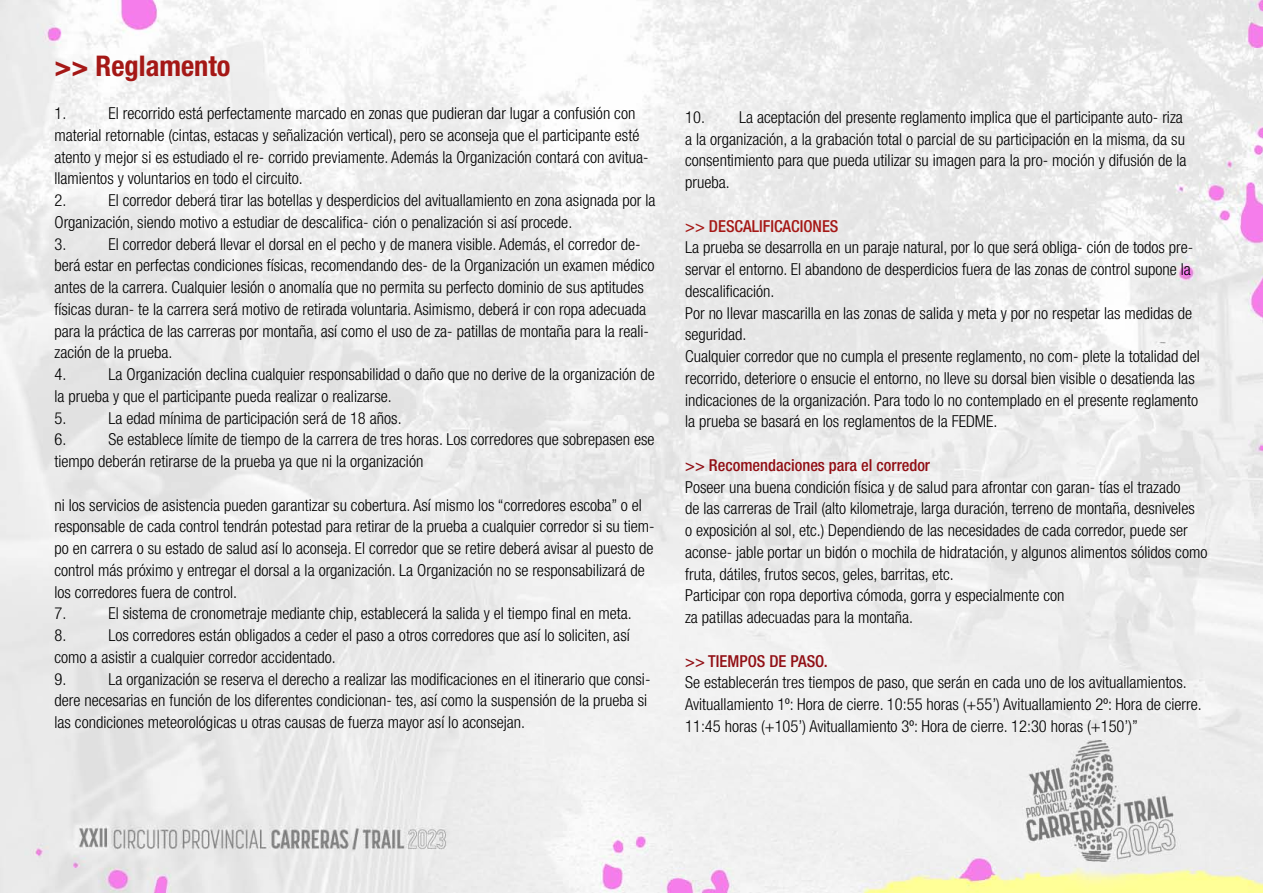
<style>
.page{position:relative;width:1263px;height:893px;background:#fff}
.page>*{position:absolute;margin:0;border:0;box-sizing:border-box;transform-origin:0 0}
.t1{font:700 condensed 28.5px "Helvetica Neue";color:#a51816}
.t2{font:300 condensed 16.5px/21.8px "Helvetica Neue";color:#000}
.t3{font:500 condensed 16.5px "Helvetica Neue";color:#910e14}
.t4{font:500 condensed 16.5px "Helvetica Neue";color:#a51816}
</style>
<div class="page">
<img style="left:1px;top:0;width:1262px;height:892px">
<h1 class="t1" style="left:55px;top:48px;width:178px">&gt;&gt; Reglamento</h1>
<p class="t2" style="left:55px;top:102px;width:13px">1.</p>
<p class="t2" style="left:55px;top:102px;width:596px;text-indent:54px">El recorrido está perfectamente marcado en zonas que pudieran dar lugar a confusión con material retornable (cintas, estacas y señalización vertical), pero se aconseja que el participante esté atento y mejor si es estudiado el re- corrido previamente. Además la Organización contará con avitua&shy;llamientos y voluntarios en todo el circuito.<br>2.</p>
<p class="t2" style="left:55px;top:189px;width:602px;text-indent:54px">El corredor deberá tirar las botellas y desperdicios del avituallamiento en zona asignada por la<br>Organización, siendo motivo a estudiar de descalifica- ción o penalización si así procede.<br>3.</p>
<p class="t2" style="left:55px;top:233px;width:602px;text-indent:54px">El corredor deberá llevar el dorsal en el pecho y de manera visible. Además, el corredor de&shy;berá estar en perfectas condiciones físicas, recomendando des- de la Organización un examen médico antes de la carrera. Cualquier lesión o anomalía que no permita su perfecto dominio de sus aptitudes físicas duran- te la carrera será motivo de retirada voluntaria. Asimismo, deberá ir con ropa adecuada para la práctica de las carreras por montaña, así como el uso de za- patillas de montaña para la reali&shy;zación de la prueba.<br>4.</p>
<p class="t2" style="left:55px;top:363px;width:602px;text-indent:54px">La Organización declina cualquier responsabilidad o daño que no derive de la organización de la prueba y que el participante pueda realizar o realizarse.<br>5.</p>
<p class="t2" style="left:109px;top:407px;width:295px">La edad mínima de participación será de 18 años.</p>
<p class="t2" style="left:55px;top:428px;width:602px;text-indent:54px">Se establece límite de tiempo de la carrera de tres horas. Los corredores que sobrepasen ese tiempo deberán retirarse de la prueba ya que ni la organización</p>
<p class="t2" style="left:55px;top:494px;width:602px">ni los servicios de asistencia pueden garantizar su cobertura. Así mismo los “corredores escoba” o el responsable de cada control tendrán potestad para retirar de la prueba a cualquier corredor si su tiem&shy;po en carrera o su estado de salud así lo aconseja. El corredor que se retire deberá avisar al puesto de control más próximo y entregar el dorsal a la organización. La Organización no se responsabilizará de los corredores fuera de control.<br>7.</p>
<p class="t2" style="left:55px;top:428px;width:13px">6.</p>
<p class="t2" style="left:109px;top:602px;width:525px">El sistema de cronometraje mediante chip, establecerá la salida y el tiempo final en meta.</p>
<p class="t2" style="left:55px;top:624px;width:577px;text-indent:54px">Los corredores están obligados a ceder el paso a otros corredores que así lo soliciten, así como a asistir a cualquier corredor accidentado.<br>9.</p>
<p class="t2" style="left:55px;top:624px;width:13px">8.</p>
<p class="t2" style="left:55px;top:668px;width:597px;text-indent:54px">La organización se reserva el derecho a realizar las modificaciones en el itinerario que consi&shy;dere necesarias en función de los diferentes condicionan- tes, así como la suspensión de la prueba si las condiciones meteorológicas u otras causas de fuerza mayor así lo aconsejan.</p>
<p class="t2" style="left:685px;top:106px;width:503px">10. La aceptación del presente reglamento implica que el participante auto- riza a la organización, a la grabación total o parcial de su participación en la misma, da su consentimiento para que pueda utilizar su imagen para la pro- moción y difusión de la prueba.</p>
<p class="t4" style="left:685px;top:216px;width:155px">&gt;&gt; DESCALIFICACIONES</p>
<p class="t2" style="left:685px;top:236px;width:516px">La prueba se desarrolla en un paraje natural, por lo que será obliga- ción de todos pre&shy;servar el entorno. El abandono de desperdicios fuera de las zonas de control supone la descalificación.<br>Por no llevar mascarilla en las zonas de salida y meta y por no respetar las medidas de seguridad.<br>Cualquier corredor que no cumpla el presente reglamento, no com- plete la totalidad del recorrido, deteriore o ensucie el entorno, no lleve su dorsal bien visible o desatienda las indicaciones de la organización. Para todo lo no contemplado en el presente reglamento la prueba se basará en los reglamentos de la FEDME.</p>
<p class="t3" style="left:685px;top:455px;width:246px">&gt;&gt; Recomendaciones para el corredor</p>
<p class="t2" style="left:685px;top:476px;width:524px">Poseer una buena condición física y de salud para afrontar con garan- tías el trazado<br>de las carreras de Trail (alto kilometraje, larga duración, terreno de montaña, desniveles<br>o exposición al sol, etc.) Dependiendo de las necesidades de cada corredor, puede ser aconse- jable portar un bidón o mochila de hidratación, y algunos alimentos sólidos como fruta, dátiles, frutos secos, geles, barritas, etc.<br>Participar con ropa deportiva cómoda, gorra y especialmente con<br>za patillas adecuadas para la montaña.</p>
<p class="t3" style="left:685px;top:651px;width:144px">&gt;&gt; TIEMPOS DE PASO.</p>
<p class="t2" style="left:685px;top:671px;width:518px">Se establecerán tres tiempos de paso, que serán en cada uno de los avituallamientos.<br>Avituallamiento 1º: Hora de cierre. 10:55 horas (+55’) Avituallamiento 2º: Hora de cierre.<br>11:45 horas (+105’) Avituallamiento 3º: Hora de cierre. 12:30 horas (+150’)”</p>
</div>
